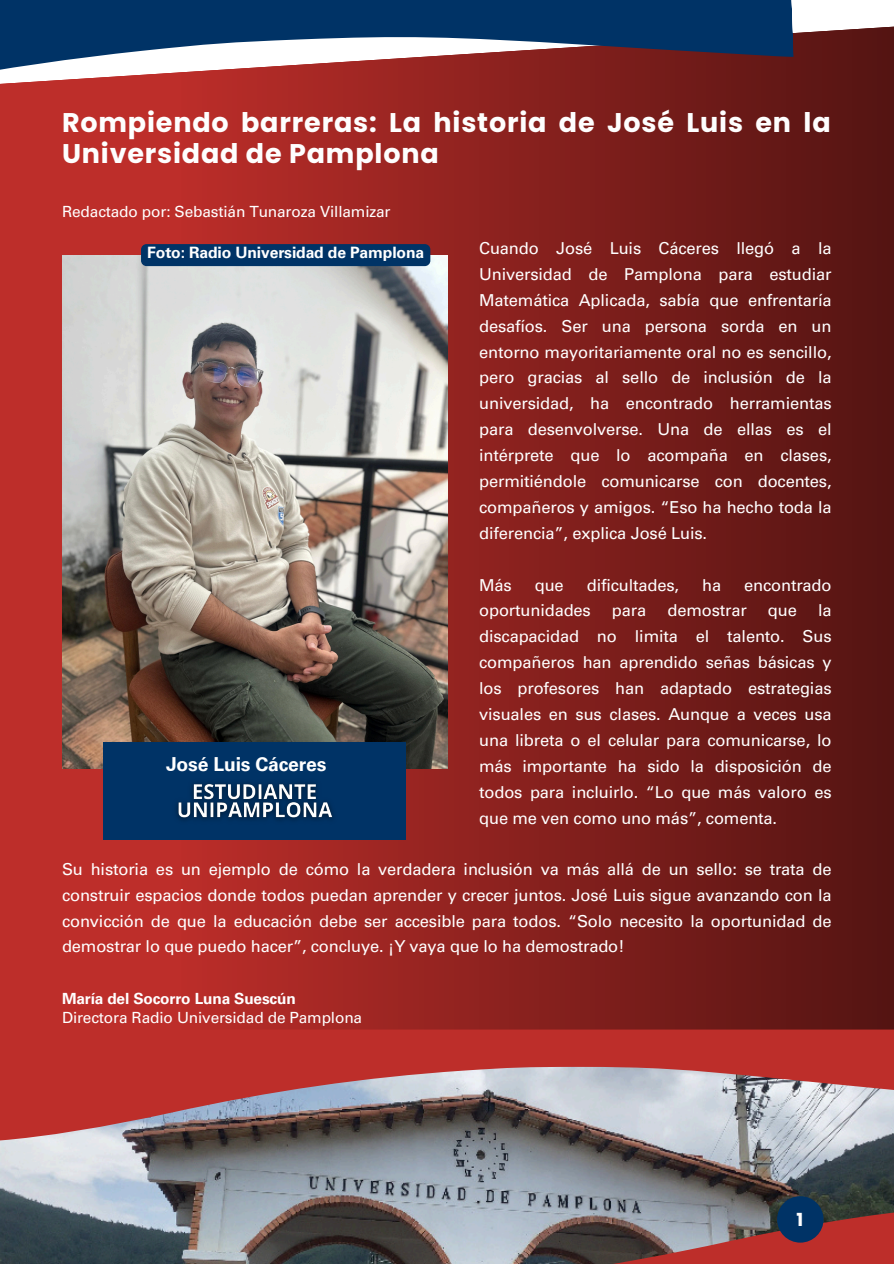
<style>
.page{position:relative;width:894px;height:1264px;background:#fff}
.page>*{position:absolute;margin:0;border:0;box-sizing:border-box;transform-origin:0 0}
.t1{font:700 27px/31.5px "Poppins";letter-spacing:.03em;color:#fefefe}
.t2{font:700 19.35px "Univers LT Pro 65";letter-spacing:-.01em;color:#fff}
.t3{font:700 18px "Poppins";color:#fefefe}
.t4{font:16.5px/25.8px "Univers LT Pro 55 Roman";letter-spacing:-.01em;color:#fff;text-align:justify}
.t5{font:700 15.75px "Univers LT Pro 65";letter-spacing:-.01em;color:#fff}
.t6{font:15.45px "Univers LT Pro 55 Roman";letter-spacing:-.01em;color:#fff}
.t7{font:700 15.45px "Univers LT Pro 65";letter-spacing:-.01em;color:#fff}
</style>
<div class="page">
<div style="left:0;top:0;width:893px;height:1263px;background:#bd2e2a"></div>
<div style="left:181px;top:0;width:712px;height:1263px;background:linear-gradient(to right,#bb2e2a,#531412)"></div>
<svg style="left:181px;top:984px;width:712px;height:45px"></svg>
<svg style="left:796px;top:0;width:97px;height:89px;fill:#5e1715"></svg>
<svg style="left:0;top:0;width:796px;height:176px"></svg>
<img style="left:0;top:1140px;width:893px;height:68px">
<svg style="left:0;top:1208px;width:893px;height:55px"></svg>
<div style="left:776px;top:1196px;width:47px;height:46px;background:#036;border-radius:50%"></div>
<img style="left:62px;top:255px;width:385px;height:513px">
<div style="left:103px;top:742px;width:303px;height:97px;background:#036"></div>
<svg style="left:6px;top:1029px;width:887px;height:111px"></svg>
<div style="left:141px;top:244px;width:289px;height:22px;background:#036;border-radius:5px"></div>
<img style="left:176px;top:782px;width:157px;height:39px">
<p class="t1" style="left:62px;top:107px;width:769px">Rompiendo barreras: La historia de José Luis en la<br>Universidad de Pamplona</p>
<p class="t6" style="left:62px;top:206px;width:330px">Redactado por: Sebastián Tunaroza Villamizar</p>
<h1 class="t5" style="left:147px;top:246px;width:278px">Foto: Radio Universidad de Pamplona</h1>
<h3 class="t2" style="left:166px;top:757px;width:162px">José Luis Cáceres</h3>
<p class="t4" style="left:479px;top:237px;width:354px">Cuando José Luis Cáceres llegó a la Universidad de Pamplona para estudiar Matemática Aplicada, sabía que enfrentaría desafíos. Ser una persona sorda en un entorno mayoritariamente oral no es sencillo, pero gracias al sello de inclusión de la universidad, ha encontrado herramientas para desenvolverse. Una de ellas es el intérprete que lo acompaña en clases, permitiéndole comunicarse con docentes, compañeros y amigos. “Eso ha hecho toda la diferencia”, explica José Luis.</p>
<p class="t4" style="left:479px;top:574px;width:34px">Más</p>
<p class="t4" style="left:534px;top:574px;width:30px">que</p>
<p class="t4" style="left:586px;top:574px;width:94px">dificultades,</p>
<p class="t4" style="left:702px;top:574px;width:21px">ha</p>
<p class="t4" style="left:744px;top:574px;width:89px">encontrado</p>
<p class="t4" style="left:479px;top:600px;width:113px">oportunidades</p>
<p class="t4" style="left:611px;top:600px;width:36px">para</p>
<p class="t4" style="left:667px;top:600px;width:81px">demostrar</p>
<p class="t4" style="left:767px;top:600px;width:30px">que</p>
<p class="t4" style="left:479px;top:600px;width:354px;text-indent:339px">la discapacidad no limita el talento. Sus compañeros han aprendido señas básicas y los profesores han adaptado estrategias visuales en sus clases. Aunque a veces usa una libreta o el celular para comunicarse, lo más importante ha sido la disposición de todos para incluirlo. “Lo que más valoro es que me ven como uno más”, comenta.</p>
<p class="t4" style="left:62px;top:858px;width:771px">Su historia es un ejemplo de cómo la verdadera inclusión va más allá de un sello: se trata de construir espacios donde todos puedan aprender y crecer juntos. José Luis sigue avanzando con la convicción de que la educación debe ser accesible para todos. “Solo necesito la oportunidad de demostrar lo que puedo hacer”, concluye. ¡Y vaya que lo ha demostrado!</p>
<p class="t7" style="left:62px;top:993px;width:235px">María del Socorro Luna Suescún</p>
<p class="t6" style="left:62px;top:1012px;width:301px">Directora Radio Universidad de Pamplona</p>
<h4 class="t3" style="left:796px;top:1206px;width:8px">1</h4>
</div>
